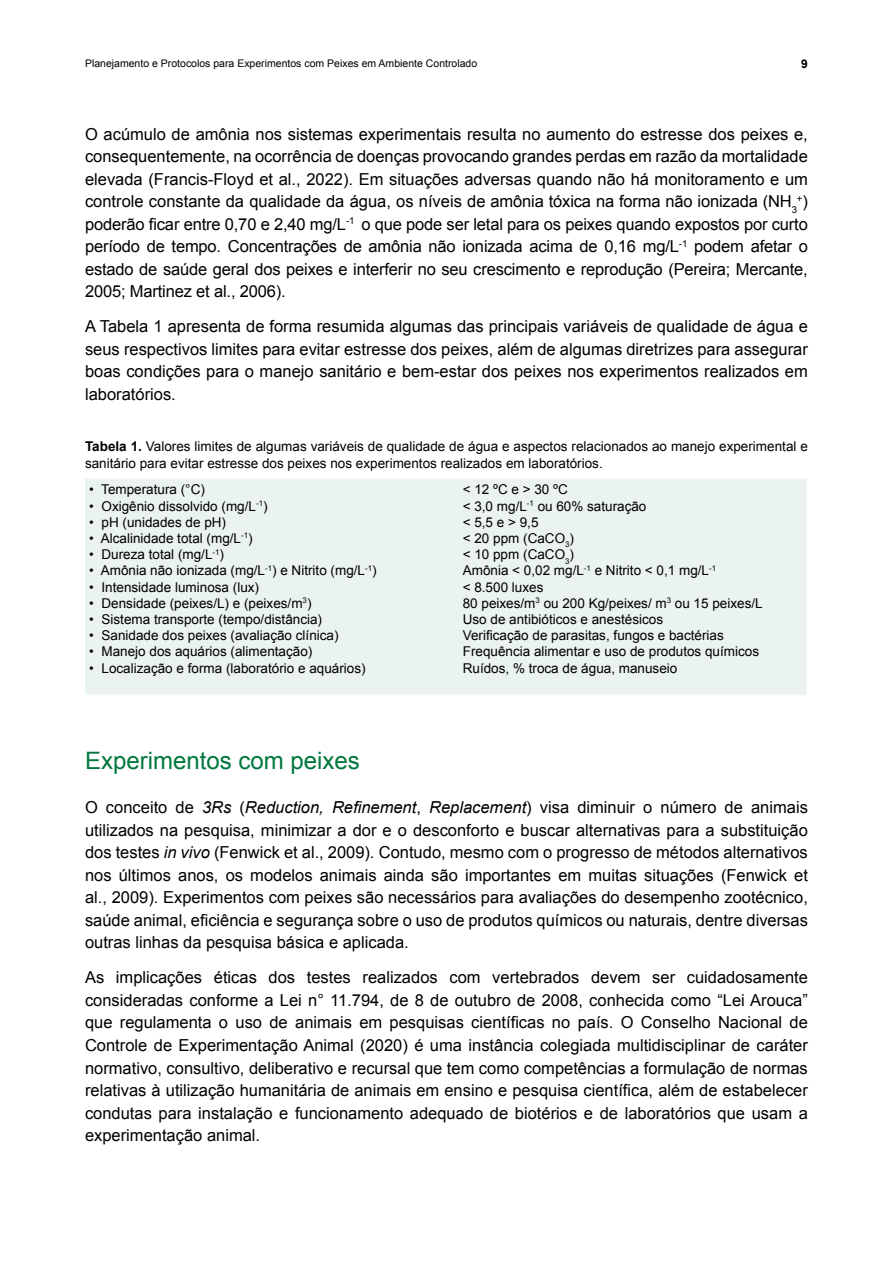
<style>
.page{position:relative;width:893px;height:1263px;background:#fff}
.page>*{position:absolute;margin:0;border:0;box-sizing:border-box;transform-origin:0 0}
.t1{font:24px "Arial";color:#00773d}
.t2{font:16.5px/22.5px "Arial";color:#000;text-align:justify}
.t3{font:13.5px/16.2px "Arial";color:#000}
.t4{font:700 12px "Arial";color:#000}
.t5{font:10.5px "Arial";color:#000}
.t6{font:9.6px "Arial";color:#000}
.s1{font-size:16.5px}
.s2{font-weight:700}
.s3{font-style:italic}
</style>
<div class="page">
<div style="left:85px;top:479px;width:721px;height:216px;background:#eaf3ed"></div>
<p class="t5" style="left:85px;top:57px;width:394px">Planejamento e Protocolos para Experimentos com Peixes em Ambiente Controlado</p>
<p class="t4" style="left:801px;top:56px;width:8px">9</p>
<p class="t2" style="left:85px;top:123px;width:724px">O acúmulo de amônia nos sistemas experimentais resulta no aumento do estresse dos peixes e, consequentemente, na ocorrência de doenças provocando grandes perdas em razão da mortalidade elevada (Francis-Floyd et al., 2022). Em situações adversas quando não há monitoramento e um controle constante da qualidade da água, os níveis de amônia tóxica na forma não ionizada (NH<sub>3</sub></p>
<p class="t6" style="left:797px;top:192px;width:13px">+<span class="s1">)</span></p>
<p class="t2" style="left:85px;top:213px;width:724px">poderão ficar entre 0,70 e 2,40 mg/L<sup>-1</sup> o que pode ser letal para os peixes quando expostos por curto período de tempo. Concentrações de amônia não ionizada acima de 0,16 mg/L<sup>-1</sup> podem afetar o estado de saúde geral dos peixes e interferir no seu crescimento e reprodução (Pereira; Mercante, 2005; Martinez et al., 2006).</p>
<p class="t2" style="left:85px;top:315px;width:724px">A Tabela 1 apresenta de forma resumida algumas das principais variáveis de qualidade de água e seus respectivos limites para evitar estresse dos peixes, além de algumas diretrizes para assegurar boas condições para o manejo sanitário e bem-estar dos peixes nos experimentos realizados em laboratórios.</p>
<p class="t3" style="left:85px;top:439px;width:724px"><span class="s2">Tabela 1.</span> Valores limites de algumas variáveis de qualidade de água e aspectos relacionados ao manejo experimental e sanitário para evitar estresse dos peixes nos experimentos realizados em laboratórios.</p>
<p class="t3" style="left:89px;top:482px;width:117px">• Temperatura (°C)</p>
<p class="t3" style="left:89px;top:498px;width:180px">• Oxigênio dissolvido (mg/L<sup>-1</sup>)</p>
<p class="t3" style="left:89px;top:514px;width:138px">• pH (unidades de pH)</p>
<p class="t3" style="left:89px;top:530px;width:165px">• Alcalinidade total (mg/L<sup>-1</sup>)</p>
<p class="t3" style="left:89px;top:546px;width:136px">• Dureza total (mg/L<sup>-1</sup>)</p>
<p class="t3" style="left:89px;top:563px;width:289px">• Amônia não ionizada (mg/L<sup>-1</sup>) e Nitrito (mg/L<sup>-1</sup>)</p>
<p class="t3" style="left:89px;top:579px;width:171px">• Intensidade luminosa (lux)</p>
<p class="t3" style="left:89px;top:595px;width:224px">• Densidade (peixes/L) e (peixes/m<sup>3</sup>)</p>
<p class="t3" style="left:89px;top:611px;width:234px">• Sistema transporte (tempo/distância)</p>
<p class="t3" style="left:89px;top:627px;width:251px">• Sanidade dos peixes (avaliação clínica)</p>
<p class="t3" style="left:89px;top:644px;width:225px">• Manejo dos aquários (alimentação)</p>
<p class="t3" style="left:89px;top:660px;width:278px">• Localização e forma (laboratório e aquários)</p>
<p class="t3" style="left:463px;top:482px;width:301px">&lt; 12 ºC e &gt; 30 ºC<br>&lt; 3,0 mg/L<sup>-1</sup> ou 60% saturação<br>&lt; 5,5 e &gt; 9,5<br>&lt; 20 ppm (CaCO<sub>3</sub>)<br>&lt; 10 ppm (CaCO<sub>3</sub>)<br>Amônia &lt; 0,02 mg/L<sup>-1</sup> e Nitrito &lt; 0,1 mg/L<sup>-1<br></sup>&lt; 8.500 luxes<br>80 peixes/m<sup>3</sup> ou 200 Kg/peixes/ m<sup>3</sup> ou 15 peixes/L<br>Uso de antibióticos e anestésicos<br>Verificação de parasitas, fungos e bactérias<br>Frequência alimentar e uso de produtos químicos<br>Ruídos, % troca de água, manuseio</p>
<h1 class="t1" style="left:85px;top:745px;width:276px">Experimentos com peixes</h1>
<p class="t2" style="left:85px;top:796px;width:724px">O conceito de <span class="s3">3Rs</span> (<span class="s3">Reduction, Refinement</span>, <span class="s3">Replacement</span>) visa diminuir o número de animais utilizados na pesquisa, minimizar a dor e o desconforto e buscar alternativas para a substituição dos testes <span class="s3">in vivo</span> (Fenwick et al., 2009)<span class="s3">.</span> Contudo, mesmo com o progresso de métodos alternativos nos últimos anos, os modelos animais ainda são importantes em muitas situações (Fenwick et al., 2009). Experimentos com peixes são necessários para avaliações do desempenho zootécnico, saúde animal, eficiência e segurança sobre o uso de produtos químicos ou naturais, dentre diversas outras linhas da pesquisa básica e aplicada.</p>
<p class="t2" style="left:85px;top:966px;width:724px">As implicações éticas dos testes realizados com vertebrados devem ser cuidadosamente consideradas conforme a Lei n° 11.794, de 8 de outubro de 2008, conhecida como “Lei Arouca” que regulamenta o uso de animais em pesquisas científicas no país. O Conselho Nacional de Controle de Experimentação Animal (2020) é uma instância colegiada multidisciplinar de caráter normativo, consultivo, deliberativo e recursal que tem como competências a formulação de normas relativas à utilização humanitária de animais em ensino e pesquisa científica, além de estabelecer condutas para instalação e funcionamento adequado de biotérios e de laboratórios que usam a experimentação animal.</p>
</div>
